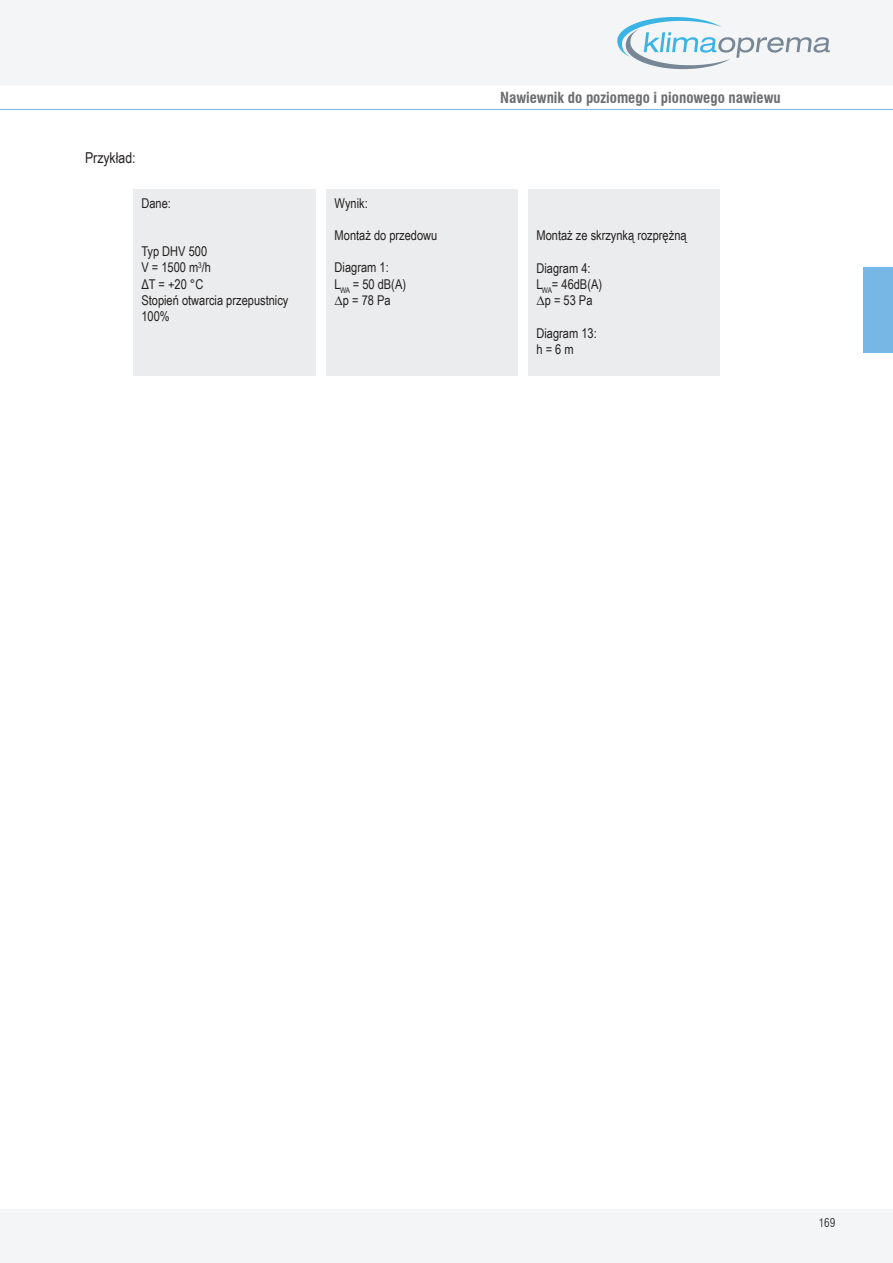
<style>
.page{position:relative;width:893px;height:1263px;background:#fff}
.page>*{position:absolute;margin:0;border:0;box-sizing:border-box;transform-origin:0 0}
.t1{font:700 condensed 15px "Swiss 721 BT";color:#6c6d70}
.t2{font:15px "Arial Narrow";color:#231f20}
.t3{font:13.5px/16.2px "Arial Narrow";color:#231f20}
.t4{font:300 condensed 12px "Swiss 721 BT";color:#231f20}
</style>
<div class="page">
<div style="left:864px;top:268px;width:29px;height:85px;background:#76b7e5"></div>
<div style="left:0;top:1209px;width:893px;height:54px;background:#f4f5f6"></div>
<div style="left:0;top:0;width:893px;height:85px;background:#f4f5f6"></div>
<hr style="left:0;top:109px;width:893px;height:1px;background:#77b7e4">
<svg style="left:617px;top:17px;width:213px;height:52px"></svg>
<div style="left:326px;top:189px;width:191px;height:186px;background:#ebeced"></div>
<div style="left:528px;top:189px;width:191px;height:186px;background:#ebeced"></div>
<div style="left:133px;top:189px;width:183px;height:186px;background:#ebeced"></div>
<p class="t2" style="left:85px;top:146px;width:52px">Przykład:</p>
<p class="t3" style="left:141px;top:194px;width:31px">Dane:</p>
<p class="t3" style="left:141px;top:243px;width:67px">Typ DHV 500</p>
<p class="t3" style="left:141px;top:259px;width:71px">V = 1500 m<sup>3</sup>/h</p>
<p class="t3" style="left:141px;top:275px;width:63px">ΔT = +20 °C</p>
<p class="t3" style="left:141px;top:291px;width:149px">Stopień otwarcia przepustnicy<br>100%</p>
<p class="t3" style="left:335px;top:194px;width:35px">Wynik:</p>
<p class="t3" style="left:335px;top:227px;width:104px">Montaż do przedowu</p>
<p class="t3" style="left:335px;top:259px;width:56px">Diagram 1:</p>
<p class="t3" style="left:335px;top:275px;width:73px">L<sub>WA</sub> = 50 dB(A)</p>
<p class="t3" style="left:335px;top:291px;width:57px">∆p = 78 Pa</p>
<p class="t1" style="left:500px;top:89px;width:282px">Nawiewnik do poziomego i pionowego nawiewu</p>
<p class="t3" style="left:536px;top:227px;width:152px">Montaż ze skrzynką rozprężną</p>
<p class="t3" style="left:536px;top:259px;width:56px">Diagram 4:</p>
<p class="t3" style="left:536px;top:276px;width:67px">L<sub>WA</sub>= 46dB(A)</p>
<p class="t3" style="left:536px;top:292px;width:57px">∆p = 53 Pa</p>
<p class="t3" style="left:536px;top:324px;width:62px">Diagram 13:</p>
<p class="t3" style="left:536px;top:340px;width:39px">h = 6 m</p>
<p class="t4" style="left:819px;top:1215px;width:18px">169</p>
</div>
